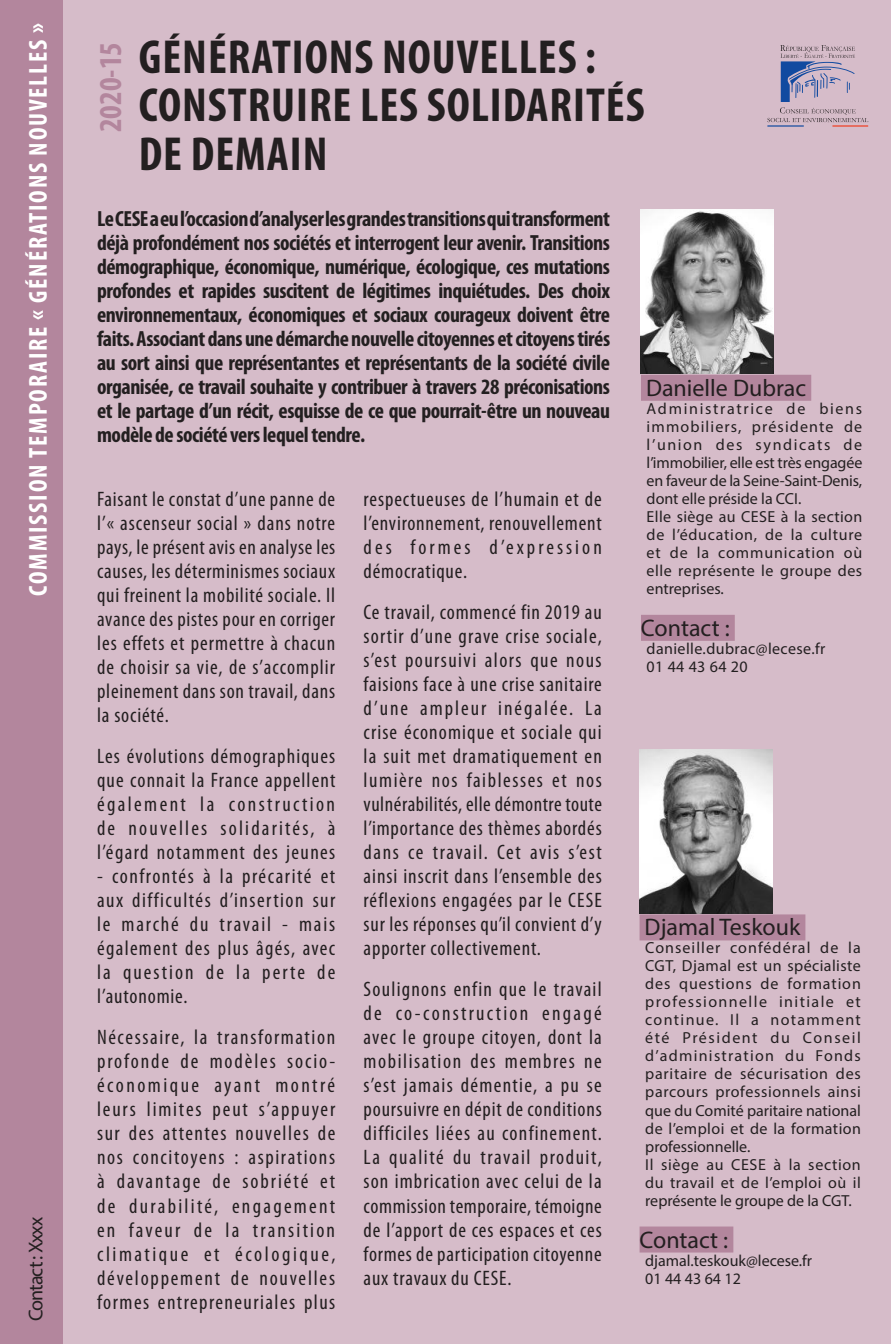
<style>
.page{position:relative;width:891px;height:1344px;background:#fff}
.page>*{position:absolute;margin:0;border:0;box-sizing:border-box;transform-origin:0 0}
.Titre_sur_4_et_5_lig{font:700 condensed 48px/48px "Myriad Pro";letter-spacing:.02em;color:#231f20}
.t1{font:700 condensed 32px "Myriad Pro";color:#b3869d}
.denomination_section{font:700 condensed 26px "Myriad Pro";letter-spacing:.07em;color:#fff}
.rapporteur{font:24px "Myriad Pro";color:#231f20}
.proposition_alinéa{font:700 condensed 22px/24px "Myriad Pro";letter-spacing:-.02em;color:#231f20;text-align:justify}
.constat_alinéa_lettr{font:condensed 21px/24px "Myriad Pro";letter-spacing:.045em;color:#231f20;text-align:justify}
.contact_section_donn{font:20px "Myriad Pro";letter-spacing:-.05em;color:#231f20}
.contact_section_donn-2{font:16px/18px "Myriad Pro";color:#231f20;text-align:justify}
.contact_section_donn-3{font:16px "Myriad Pro";letter-spacing:.025em;color:#231f20}
</style>
<div class="page">
<div style="left:63px;top:0;width:827px;height:1344px;background:#d6bcc9"></div>
<hr style="left:767px;top:125px;width:36px;height:2px;background:#114aa0">
<hr style="left:832px;top:125px;width:35px;height:2px;background:#ef3e22">
<svg style="left:767px;top:45px;width:100px;height:77px;background:#b8a8bd"></svg>
<div style="left:640px;top:375px;width:170px;height:26px;background:#b3869d"></div>
<div style="left:640px;top:615px;width:94px;height:26px;background:#b3869d"></div>
<img style="left:640px;top:210px;width:133px;height:164px">
<div style="left:639px;top:914px;width:166px;height:26px;background:#b3869d"></div>
<div style="left:639px;top:1226px;width:94px;height:26px;background:#b3869d"></div>
<img style="left:639px;top:749px;width:133px;height:164px">
<div style="left:0;top:0;width:63px;height:1344px;background:#b3869d"></div>
<p class="denomination_section" style="left:22px;top:596px;width:574px;rotate:-90deg">COMMISSION TEMPORAIRE « GÉNÉRATIONS NOUVELLES »</p>
<p class="contact_section_donn" style="left:23px;top:1321px;width:106px;rotate:-90deg">Contact : Xxxx</p>
<p class="t1" style="left:90px;top:132px;width:92px;rotate:-90deg">2020-15</p>
<p class="Titre_sur_4_et_5_lig" style="left:139px;top:32px;width:507px">GÉNÉRATIONS NOUVELLES :<br>CONSTRUIRE LES SOLIDARITÉS<br>DE DEMAIN</p>
<p class="proposition_alinéa" style="left:97px;top:206px;width:514px">Le CESE a eu l’occasion d’analyser les grandes transitions qui transforment déjà profondément nos sociétés et interrogent leur avenir. Transitions démographique, économique, numérique, écologique, ces mutations profondes et rapides suscitent de légitimes inquiétudes. Des choix environnementaux, économiques et sociaux courageux doivent être faits. Associant dans une démarche nouvelle citoyennes et citoyens tirés au sort ainsi que représentantes et représentants de la société civile organisée, ce travail souhaite y contribuer à travers 28 préconisations et le partage d’un récit, esquisse de ce que pourrait-être un nouveau modèle de société vers lequel tendre.</p>
<p class="constat_alinéa_lettr" style="left:97px;top:487px;width:239px">Faisant le constat d’une panne de l’« ascenseur social » dans notre pays, le présent avis en analyse les causes, les déterminismes sociaux qui freinent la mobilité sociale. Il avance des pistes pour en corriger les effets et permettre à chacun de choisir sa vie, de s’accomplir pleinement dans son travail, dans la société.</p>
<p class="constat_alinéa_lettr" style="left:97px;top:744px;width:240px">Les évolutions démographiques que connait la France appellent également la construction de nouvelles solidarités, à l’égard notamment des jeunes</p>
<p class="constat_alinéa_lettr" style="left:97px;top:864px;width:240px">- confrontés à la précarité et aux difficultés d’insertion sur le marché du travail - mais également des plus âgés, avec la question de la perte de l’autonomie.</p>
<p class="constat_alinéa_lettr" style="left:97px;top:1025px;width:240px">Nécessaire, la transformation profonde de modèles socio&shy;économique ayant montré leurs limites peut s’appuyer sur des attentes nouvelles de nos concitoyens : aspirations à davantage de sobriété et de durabilité, engagement en faveur de la transition climatique et écologique, développement de nouvelles formes entrepreneuriales plus</p>
<p class="constat_alinéa_lettr" style="left:363px;top:487px;width:240px">respectueuses de l’humain et de l’environnement, renouvellement des formes d’expression démocratique.</p>
<p class="constat_alinéa_lettr" style="left:363px;top:600px;width:240px">Ce travail, commencé fin 2019 au sortir d’une grave crise sociale, s’est poursuivi alors que nous faisions face à une crise sanitaire d’une ampleur inégalée. La crise économique et sociale qui la suit met dramatiquement en lumière nos faiblesses et nos vulnérabilités, elle démontre toute l’importance des thèmes abordés dans ce travail. Cet avis s’est ainsi inscrit dans l’ensemble des réflexions engagées par le CESE sur les réponses qu’il convient d’y apporter collectivement.</p>
<p class="constat_alinéa_lettr" style="left:363px;top:977px;width:240px">Soulignons enfin que le travail de co-construction engagé avec le groupe citoyen, dont la mobilisation des membres ne s’est jamais démentie, a pu se poursuivre en dépit de conditions difficiles liées au confinement.<br>La qualité du travail produit, son imbrication avec celui de la commission temporaire, témoigne de l’apport de ces espaces et ces formes de participation citoyenne aux travaux du CESE.</p>
<p class="rapporteur" style="left:645px;top:373px;width:161px">Danielle Dubrac</p>
<p class="contact_section_donn-2" style="left:646px;top:399px;width:217px">Administratrice de biens immobiliers, présidente de l’union des syndicats de l’immobilier, elle est très engagée en faveur de la Seine-Saint-Denis, dont elle préside la CCI.</p>
<p class="contact_section_donn-2" style="left:646px;top:507px;width:217px">Elle siège au CESE à la section de l’éducation, de la culture et de la communication où elle représente le groupe des entreprises.</p>
<p class="rapporteur" style="left:640px;top:613px;width:90px">Contact :</p>
<p class="contact_section_donn-3" style="left:646px;top:638px;width:180px">danielle.dubrac@lecese.fr</p>
<p class="contact_section_donn-2" style="left:646px;top:657px;width:102px">01 44 43 64 20</p>
<p class="rapporteur" style="left:644px;top:912px;width:157px">Djamal Teskouk</p>
<p class="contact_section_donn-2" style="left:645px;top:939px;width:217px">Conseiller confédéral de la CGT, Djamal est un spécialiste des questions de formation professionnelle initiale et continue. Il a notamment été Président du Conseil d’administration du Fonds paritaire de sécurisation des parcours professionnels ainsi que du Comité paritaire national de l’emploi et de la formation professionnelle.</p>
<p class="contact_section_donn-2" style="left:645px;top:1155px;width:217px">Il siège au CESE à la section du travail et de l’emploi où il représente le groupe de la CGT.</p>
<p class="rapporteur" style="left:639px;top:1224px;width:90px">Contact :</p>
<p class="contact_section_donn-2" style="left:645px;top:1251px;width:168px">djamal.teskouk@lecese.fr</p>
<p class="contact_section_donn-2" style="left:645px;top:1269px;width:97px">01 44 43 64 12</p>
</div>
